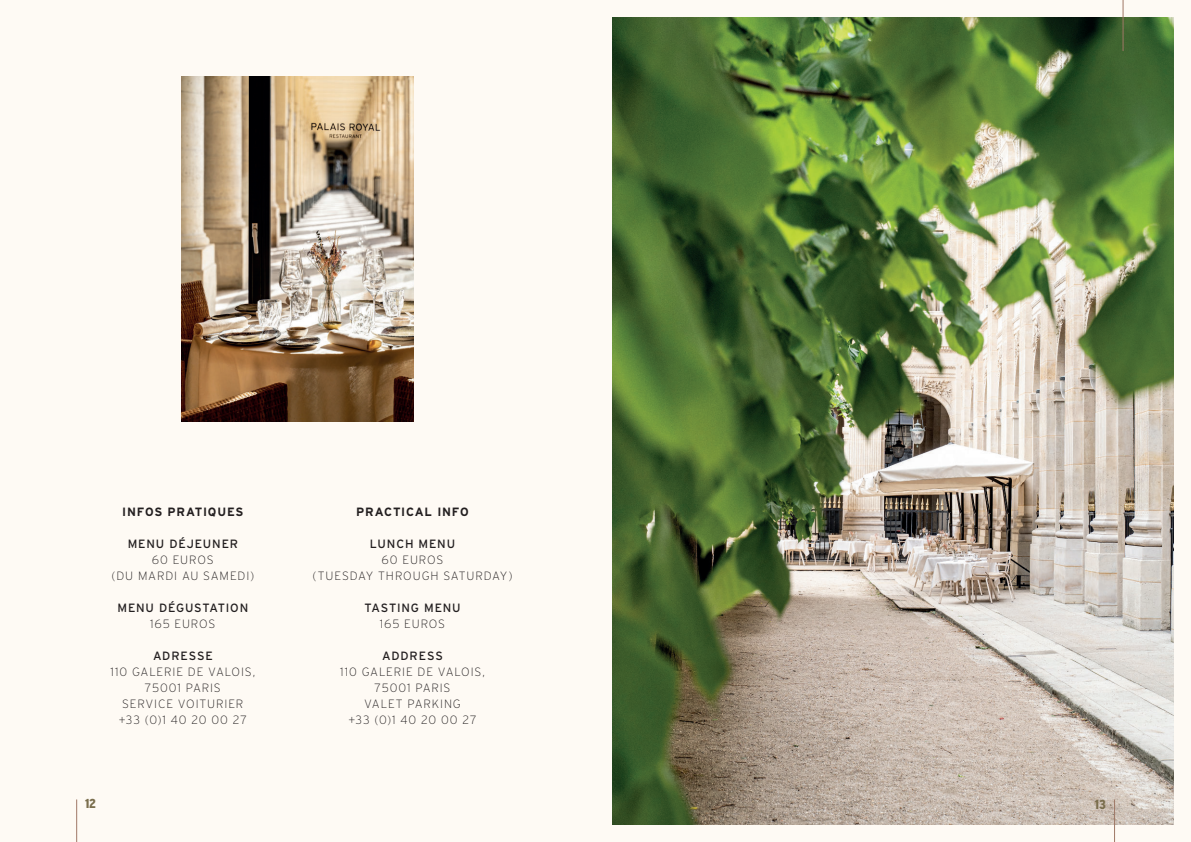
<style>
.page{position:relative;width:1191px;height:842px;background:#fff}
.page>*{position:absolute;margin:0;border:0;box-sizing:border-box;transform-origin:0 0}
.t1{font:900 13px "Interstate Condensed";color:#7a6e4d}
.t2{font:200 12px/16px "Interstate";letter-spacing:.07em;color:#231f20;text-align:center}
.t3{font:12px "Interstate";letter-spacing:.07em;color:#231f20}
.t4{font:700 12px "Interstate";letter-spacing:.065em;color:#231f20}
</style>
<div class="page">
<div style="left:595px;top:0;width:596px;height:842px;background:#fefaf4"></div>
<div style="left:0;top:0;width:595px;height:842px;background:#fefaf4"></div>
<img style="left:181px;top:77px;width:233px;height:344px">
<img style="left:612px;top:17px;width:562px;height:808px">
<hr style="left:1122px;top:0;width:1px;height:51px;background:#9f7866">
<hr style="left:1114px;top:799px;width:1px;height:43px;background:#9f7866">
<hr style="left:76px;top:799px;width:1px;height:43px;background:#9f7866">
<p class="t4" style="left:122px;top:505px;width:123px">INFOS PRATIQUES</p>
<p class="t3" style="left:128px;top:537px;width:112px">MENU DÉJEUNER</p>
<p class="t2" style="left:111px;top:551px;width:144px">60 EUROS<br>(DU MARDI AU SAMEDI)</p>
<p class="t3" style="left:117px;top:601px;width:132px">MENU DÉGUSTATION</p>
<p class="t2" style="left:150px;top:615px;width:67px">165 EUROS</p>
<p class="t3" style="left:153px;top:649px;width:61px">ADRESSE</p>
<p class="t2" style="left:110px;top:663px;width:146px">110 GALERIE DE VALOIS,<br>75001 PARIS<br>SERVICE VOITURIER +33 (0)1 40 20 00 27</p>
<p class="t4" style="left:356px;top:505px;width:114px">PRACTICAL INFO</p>
<p class="t3" style="left:370px;top:537px;width:87px">LUNCH MENU</p>
<p class="t2" style="left:312px;top:551px;width:202px">60 EUROS<br>(TUESDAY THROUGH SATURDAY)</p>
<p class="t3" style="left:364px;top:601px;width:98px">TASTING MENU</p>
<p class="t2" style="left:380px;top:615px;width:67px">165 EUROS</p>
<p class="t3" style="left:382px;top:649px;width:62px">ADDRESS</p>
<p class="t2" style="left:340px;top:663px;width:146px">110 GALERIE DE VALOIS,<br>75001 PARIS<br>VALET PARKING<br>+33 (0)1 40 20 00 27</p>
<p class="t1" style="left:85px;top:798px;width:13px">12</p>
<p class="t1" style="left:1094px;top:798px;width:13px">13</p>
</div>
